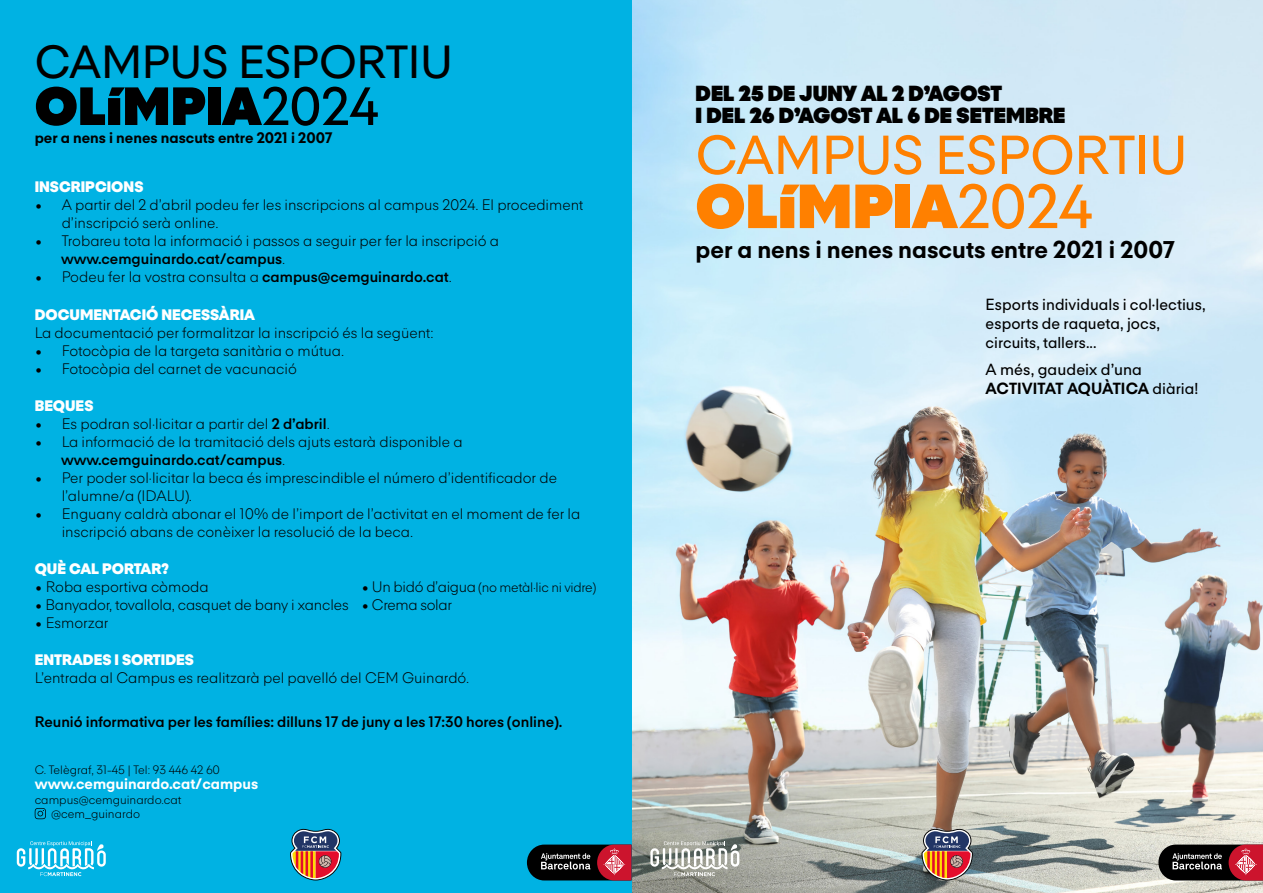
<style>
.page{position:relative;width:1263px;height:893px;background:#fff}
.page>*{position:absolute;margin:0;border:0;box-sizing:border-box;transform-origin:0 0}
.t1{font:800 61.2px "egora";letter-spacing:.005em;color:#ff8000}
.t2{font:500 54px "egora";letter-spacing:-.01em;color:#ff8000}
.t3{font:800 52.95px "egora";letter-spacing:.01em;color:#000}
.t4{font:500 45.75px "egora";letter-spacing:-.01em;color:#000}
.t5{font:700 24.15px "egora";color:#000}
.t6{font:800 21.6px/22.5px "egora";color:#000}
.t7{font:500 15.9px/19px "egora";letter-spacing:.005em;color:#000}
.t8{font:500 15.6px "egora";letter-spacing:.005em;color:#000}
.t9{font:300 15px/18px "egora";color:#000}
.t10{font:900 15px "egora";color:#fff}
.t11{font:600 15px "egora";color:#000}
.t12{font:700 15px "egora";color:#000}
.t13{font:700 15px "egora";color:#fff}
.t14{font:300 15px "egora";letter-spacing:-.02em;color:#000}
.t15{font:300 13.5px "egora";letter-spacing:-.02em;color:#000}
.t16{font:300 12px/14.4px "egora";color:#000}
.s1{font-weight:500}
.s2{font-weight:600}
.s3{font-size:15px}
.s4{font-size:23.85px}
.s5{font-weight:700}
.s6{font-size:15.6px}
</style>
<div class="page">
<img style="left:631px;top:0;width:632px;height:893px">
<div style="left:0;top:0;width:631px;height:893px;background:#00b2e3"></div>
<svg style="left:921px;top:829px;width:52px;height:51px"></svg>
<svg style="left:290px;top:829px;width:51px;height:51px"></svg>
<svg style="left:527px;top:845px;width:104px;height:35px"></svg>
<svg style="left:1158px;top:845px;width:105px;height:35px"></svg>
<svg style="left:650px;top:841px;width:89px;height:35px"></svg>
<svg style="left:17px;top:841px;width:89px;height:35px"></svg>
<svg style="left:35px;top:808px;width:11px;height:11px"></svg>
<h3 class="t4" style="left:35px;top:29px;width:420px">CAMPUS ESPORTIU</h3>
<h3 class="t3" style="left:35px;top:65px;width:345px">OLíMPIA<span class="s1">2024</span></h3>
<p class="t12" style="left:35px;top:127px;width:299px">per a nens i nenes nascuts entre 2021 i 2007</p>
<h3 class="t3" style="left:35px;top:65px;width:436px">PRI AVERA<span class="s1">2024</span></h3>
<p class="t12" style="left:282px;top:127px;width:50px">0 i 2011</p>
<p class="t10" style="left:35px;top:176px;width:110px">INSCRIPCIONS</p>
<p class="t9" style="left:62px;top:195px;width:523px;text-indent:-27px">• A partir del 2 d’abril podeu fer les inscripcions al campus 2024. El procediment d’inscripció serà online.</p>
<p class="t9" style="left:61px;top:231px;width:440px;text-indent:-26px">• Trobareu tota la informació i passos a seguir per fer la inscripció a <span class="s2">www.cemguinardo.cat/campus</span>.</p>
<p class="t9" style="left:35px;top:267px;width:419px">• Podeu fer la vostra consulta a <span class="s2">campus@cemguinardo.cat</span>.</p>
<p class="t10" style="left:35px;top:303px;width:222px">DOCUMENTACIÓ NECESSÀRIA</p>
<p class="t9" style="left:35px;top:322px;width:400px">La documentació per formalitzar la inscripció és la següent:</p>
<p class="t9" style="left:35px;top:340px;width:311px">• Fotocòpia de la targeta sanitària o mútua.</p>
<p class="t9" style="left:35px;top:358px;width:264px">• Fotocòpia del carnet de vacunació</p>
<p class="t10" style="left:35px;top:394px;width:60px">BEQUES</p>
<p class="t9" style="left:35px;top:414px;width:297px">• Es podran sol·licitar a partir del <span class="s2">2 d’abril</span>.</p>
<p class="t9" style="left:61px;top:432px;width:403px;text-indent:-26px">• La informació de la tramitació dels ajuts estarà disponible a <span class="s2">www.cemguinardo.cat/campus</span>.</p>
<p class="t9" style="left:62px;top:468px;width:497px;text-indent:-27px">• Per poder sol·licitar la beca és imprescindible el número d’identificador de l’alumne/a (IDALU).</p>
<p class="t9" style="left:62px;top:504px;width:520px;text-indent:-27px">• Enguany caldrà abonar el 10% de l’import de l’activitat en el moment de fer la inscripció abans de conèixer la resolució de la beca.</p>
<p class="t10" style="left:35px;top:557px;width:136px">QUÈ CAL PORTAR?</p>
<p class="t9" style="left:35px;top:577px;width:176px">• Roba esportiva còmoda</p>
<p class="t9" style="left:35px;top:595px;width:315px">• Banyador, tovallola, casquet de bany i xancles</p>
<p class="t9" style="left:35px;top:613px;width:75px">• Esmorzar</p>
<p class="t15" style="left:361px;top:578px;width:236px"><span class="s3">• Un bidó d’aigua</span> (no metàl·lic ni vidre)</p>
<p class="t14" style="left:361px;top:594px;width:92px">• Crema solar</p>
<p class="t10" style="left:35px;top:649px;width:161px">ENTRADES I SORTIDES</p>
<p class="t9" style="left:35px;top:668px;width:436px">L’entrada al Campus es realitzarà pel pavelló del CEM Guinardó.</p>
<p class="t11" style="left:35px;top:711px;width:529px">Reunió informativa per les famílies: dilluns 17 de juny a les 17:30 hores (online).</p>
<p class="t16" style="left:35px;top:761px;width:187px">C. Telègraf, 31-45 | Tel: 93 446 42 60</p>
<p class="t13" style="left:35px;top:772px;width:225px">www.cemguinardo.cat/campus</p>
<p class="t16" style="left:51px;top:791px;width:132px;text-indent:-16px">campus@cemguinardo.cat @cem_guinardo</p>
<h3 class="t6" style="left:695px;top:81px;width:372px">DEL 25 DE JUNY AL 2 D’AGOST<br>I DEL 26 D’AGOST AL 6 DE SETEMBRE</h3>
<h2 class="t2" style="left:695px;top:116px;width:494px">CAMPUS ESPORTIU</h2>
<h1 class="t1" style="left:695px;top:159px;width:398px">OLíMPIA<span class="s1">2024</span></h1>
<h3 class="t5" style="left:695px;top:231px;width:481px">per a nens i nenes nascuts entre 2021 i <span class="s4">2007</span></h3>
<p class="t7" style="left:985px;top:294px;width:222px">Esports individuals i col·lectius, esports de raqueta, jocs,</p>
<p class="t8" style="left:985px;top:331px;width:113px">circuits, tallers...</p>
<p class="t7" style="left:985px;top:359px;width:214px">A més, gaudeix d’una<br><span class="s5">ACTIVITAT AQUÀTICA</span> <span class="s6">diària!</span></p>
</div>
